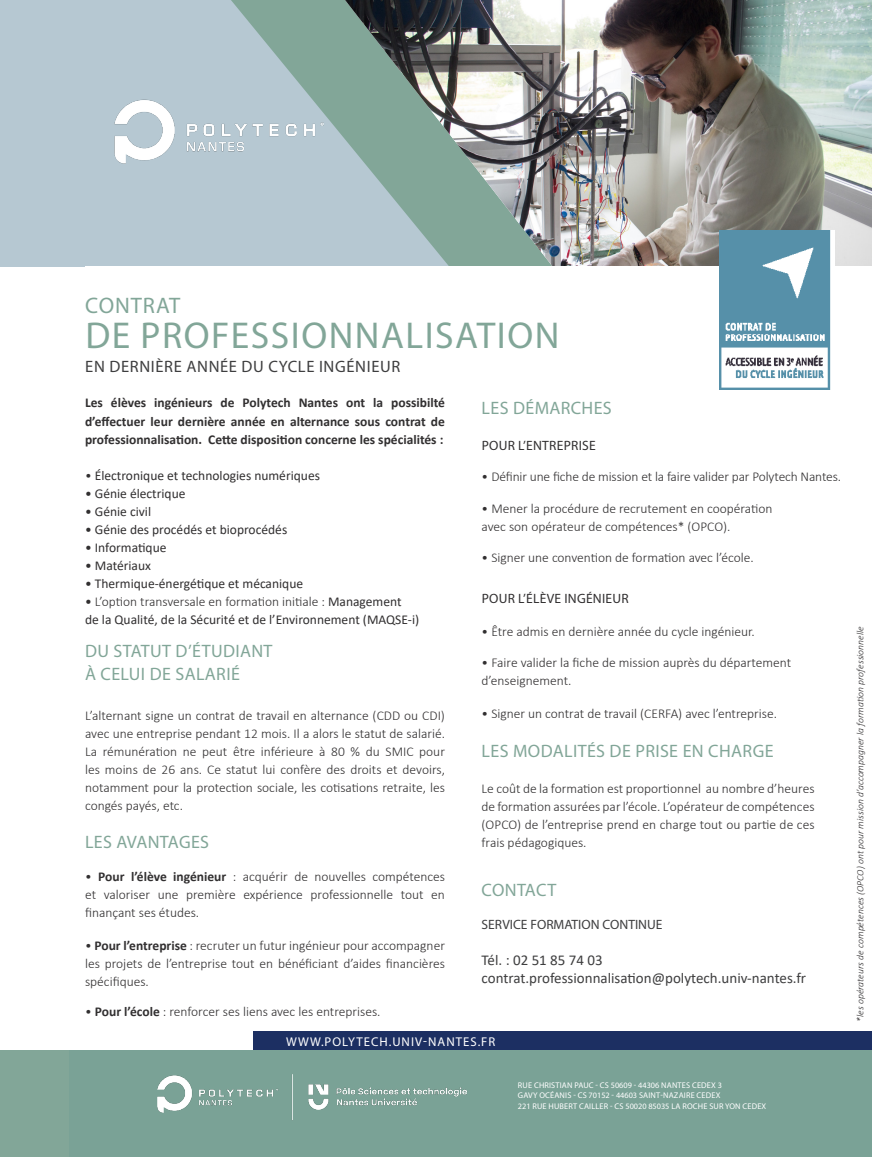
<style>
.page{position:relative;width:872px;height:1157px;background:#fff}
.page>*{position:absolute;margin:0;border:0;box-sizing:border-box;transform-origin:0 0}
.GROS_TITRE{font:37.5px "Myriad Pro";letter-spacing:.04em;color:#82a698}
.GROS_TITRE-2{font:22.5px "Myriad Pro";letter-spacing:.04em;color:#82a698}
.t1{font:18px "Myriad Pro";letter-spacing:.02em;color:#82a698}
.GROS_TITRE-3{font:16.5px "Myriad Pro";letter-spacing:.04em;color:#3e3e3f}
.t2{font:15px "Calibri";color:#3e3e3f}
.t3{font:300 13.5px/18px "Calibri";color:#312f30;text-align:justify}
.t4{font:13.5px "Calibri";color:#312f30}
.t5{font:700 13.5px/18px "Calibri";color:#312f30;text-align:justify}
.t6{font:13.5px "Myriad Pro";letter-spacing:.02em;color:#312f30}
.t7{font:13.5px "Myriad Pro";color:#3e3e3f}
.t8{font:12.75px "Myriad Pro";letter-spacing:.08em;color:#fff}
.t9{font:italic 300 9.75px "Calibri";color:#312f30}
.t10{font:8.25px "Myriad Pro";letter-spacing:.02em;color:#fff}
.s1{font-weight:300}
.s2{font-weight:400}
.s3{font-weight:700}
</style>
<div class="page">
<div style="left:0;top:0;width:840px;height:266px;background:#b6c8d2"></div>
<svg style="left:231px;top:0;width:114px;height:90px;fill:#82a698"></svg>
<img style="left:345px;top:0;width:527px;height:266px">
<img style="left:719px;top:231px;width:115px;height:158px">
<img style="left:114px;top:90px;width:235px;height:81px">
<div style="left:0;top:1050px;width:872px;height:107px;background:#82a698"></div>
<div style="left:254px;top:1031px;width:618px;height:19px;background:#1c2f62"></div>
<div style="left:69px;top:1050px;width:803px;height:107px;background:#7aa296"></div>
<img style="left:157px;top:1074px;width:310px;height:46px">
<p class="GROS_TITRE-2" style="left:85px;top:292px;width:96px">CONTRAT</p>
<p class="GROS_TITRE" style="left:85px;top:312px;width:475px">DE PROFESSIONNALISATION</p>
<p class="GROS_TITRE-3" style="left:85px;top:356px;width:316px">EN DERNIÈRE ANNÉE DU CYCLE INGÉNIEUR</p>
<p class="t5" style="left:85px;top:394px;width:361px">Les élèves ingénieurs de Polytech Nantes ont la possibilté d’effectuer leur dernière année en alternance sous contrat de professionnalisation. Cette disposition concerne les spécialités :</p>
<p class="t4" style="left:85px;top:465px;width:236px"><span class="s1">•</span> Électronique et technologies numériques</p>
<p class="t4" style="left:85px;top:483px;width:102px">• Génie électrique</p>
<p class="t4" style="left:85px;top:501px;width:68px">• Génie civil</p>
<p class="t4" style="left:85px;top:519px;width:204px">• Génie des procédés et bioprocédés</p>
<p class="t4" style="left:85px;top:537px;width:83px">• Informatique</p>
<p class="t4" style="left:85px;top:555px;width:67px">• Matériaux</p>
<p class="t4" style="left:85px;top:573px;width:220px">• Thermique-énergétique et mécanique</p>
<p class="t3" style="left:85px;top:592px;width:318px"><span class="s2">•</span> L’option transversale en formation initiale : <span class="s2">Management</span></p>
<p class="t4" style="left:85px;top:609px;width:336px">de la Qualité, de la Sécurité et de l’Environnement (MAQSE-i)</p>
<p class="t1" style="left:85px;top:640px;width:189px">DU STATUT D’ÉTUDIANT</p>
<p class="t1" style="left:85px;top:662px;width:156px">À CELUI DE SALARIÉ</p>
<p class="t3" style="left:85px;top:706px;width:361px">L’alternant signe un contrat de travail en alternance (CDD ou CDI) avec une entreprise pendant 12 mois. Il a alors le statut de salarié.<br>La rémunération ne peut être inférieure à 80 % du SMIC pour les moins de 26 ans. Ce statut lui confère des droits et devoirs, notamment pour la protection sociale, les cotisations retraite, les congés payés, etc.</p>
<p class="t1" style="left:85px;top:830px;width:126px">LES AVANTAGES</p>
<p class="t3" style="left:85px;top:867px;width:361px">• <span class="s3">Pour l’élève ingénieur</span> : acquérir de nouvelles compétences et valoriser une première expérience professionnelle tout en finançant ses études.</p>
<p class="t3" style="left:85px;top:936px;width:361px">• <span class="s3">Pour l’entreprise</span> : recruter un futur ingénieur pour accompagner les projets de l’entreprise tout en bénéficiant d’aides financières spécifiques.</p>
<p class="t3" style="left:85px;top:1002px;width:297px">• <span class="s3">Pour l’école</span> : renforcer ses liens avec les entreprises.</p>
<p class="t1" style="left:481px;top:396px;width:132px">LES DÉMARCHES</p>
<p class="t6" style="left:482px;top:437px;width:116px">POUR L’ENTREPRISE</p>
<p class="t3" style="left:481px;top:467px;width:361px">• Définir une fiche de mission et la faire valider par Polytech Nantes.</p>
<p class="t3" style="left:481px;top:499px;width:292px">• Mener la procédure de recrutement en coopération</p>
<p class="t3" style="left:481px;top:517px;width:250px">avec son opérateur de compétences* (OPCO).</p>
<p class="t3" style="left:481px;top:548px;width:273px">• Signer une convention de formation avec l’école.</p>
<p class="t6" style="left:482px;top:590px;width:149px">POUR L’ÉLÈVE INGÉNIEUR</p>
<p class="t3" style="left:481px;top:622px;width:274px">• Être admis en dernière année du cycle ingénieur.</p>
<p class="t3" style="left:481px;top:653px;width:311px">• Faire valider la fiche de mission auprès du département d’enseignement.</p>
<p class="t3" style="left:481px;top:704px;width:297px">• Signer un contrat de travail (CERFA) avec l’entreprise.</p>
<p class="t1" style="left:481px;top:740px;width:293px">LES MODALITÉS DE PRISE EN CHARGE</p>
<p class="t3" style="left:481px;top:779px;width:334px">Le coût de la formation est proportionnel au nombre d’heures de formation assurées par l’école. L’opérateur de compétences (OPCO) de l’entreprise prend en charge tout ou partie de ces frais pédagogiques.</p>
<p class="t1" style="left:481px;top:878px;width:76px">CONTACT</p>
<p class="t7" style="left:481px;top:915px;width:182px">SERVICE FORMATION CONTINUE</p>
<p class="t2" style="left:481px;top:949px;width:123px">Tél. : 02 51 85 74 03</p>
<p class="t2" style="left:481px;top:967px;width:326px">contrat.professionnalisation@polytech.univ-nantes.fr</p>
<p class="t8" style="left:286px;top:1033px;width:211px">WWW.POLYTECH.UNIV-NANTES.FR</p>
<p class="t10" style="left:518px;top:1079px;width:205px">RUE CHRISTIAN PAUC - CS 50609 - 44306 NANTES CEDEX 3</p>
<p class="t10" style="left:518px;top:1090px;width:204px">GAVY OCÉANIS - CS 70152 - 44603 SAINT-NAZAIRE CEDEX</p>
<p class="t10" style="left:518px;top:1100px;width:250px">221 RUE HUBERT CAILLER - CS 50020 85035 LA ROCHE SUR YON CEDEX</p>
<p class="t9" style="left:854px;top:1022px;width:397px;rotate:-90deg">*les opérateurs de compétences (OPCO) ont pour mission d’accompagner la formation professionnelle</p>
</div>
